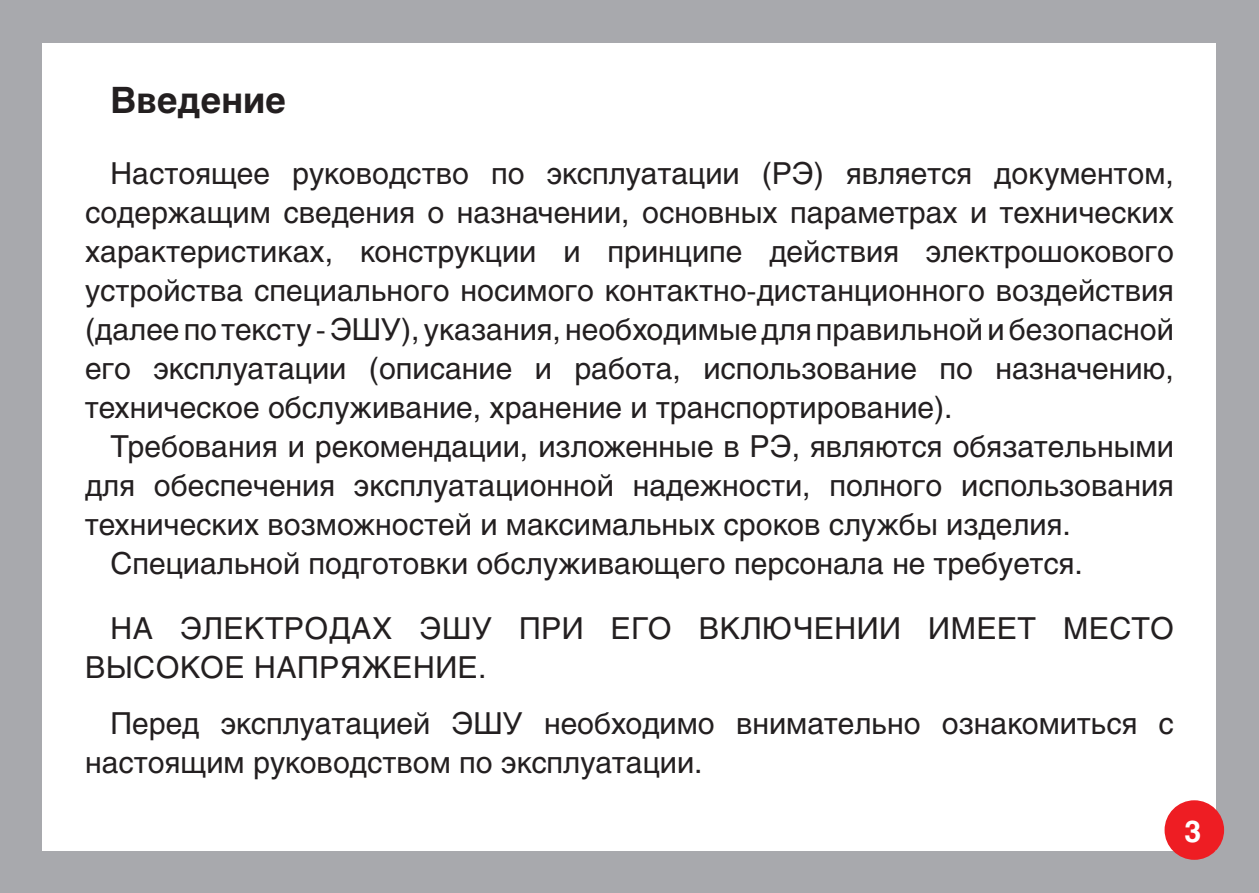
<style>
.page{position:relative;width:1259px;height:893px;background:#a8a9ad}
.page>*{position:absolute;margin:0;border:0;box-sizing:border-box;transform-origin:0 0}
.t1{font:700 36px "Helios";color:#231f20}
.t2{font:30px/39px "Helios";color:#231f20;text-align:justify}
.t3{font:30px/39px "Helios";letter-spacing:.02em;color:#231f20}
.t4{font:700 30px "Helios";color:#fff}
</style>
<div class="page">
<div style="left:43px;top:43px;width:1173px;height:807px;background:#fff"></div>
<div style="left:1164px;top:800px;width:60px;height:60px;background:#ee1d23;border-radius:50%"></div>
<p class="t1" style="left:111px;top:79px;width:177px">Введение</p>
<p class="t2" style="left:85px;top:154px;width:1090px;text-indent:26px">Настоящее руководство по эксплуатации (РЭ) является документом, содержащим сведения о назначении, основных параметрах и технических характеристиках, конструкции и принципе действия электрошокового устройства специального носимого контактно-дистанционного воздействия (далее по тексту - ЭШУ), указания, необходимые для правильной и безопасной его эксплуатации (описание и работа, использование по назначению, техническое обслуживание, хранение и транспортирование).</p>
<p class="t2" style="left:85px;top:427px;width:1090px;text-indent:26px">Требования и рекомендации, изложенные в РЭ, являются обязательными для обеспечения эксплуатационной надежности, полного использования технических возможностей и максимальных сроков службы изделия.</p>
<p class="t2" style="left:111px;top:544px;width:974px">Специальной подготовки обслуживающего персонала не требуется.</p>
<p class="t3" style="left:85px;top:608px;width:1090px;text-indent:26px">НА ЭЛЕКТРОДАХ ЭШУ ПРИ ЕГО ВКЛЮЧЕНИИ ИМЕЕТ МЕСТО<br>ВЫСОКОЕ НАПРЯЖЕНИЕ.</p>
<p class="t2" style="left:85px;top:703px;width:1090px;text-indent:26px">Перед эксплуатацией ЭШУ необходимо внимательно ознакомиться с настоящим руководством по эксплуатации.</p>
<p class="t4" style="left:1184px;top:813px;width:18px">3</p>
</div>
